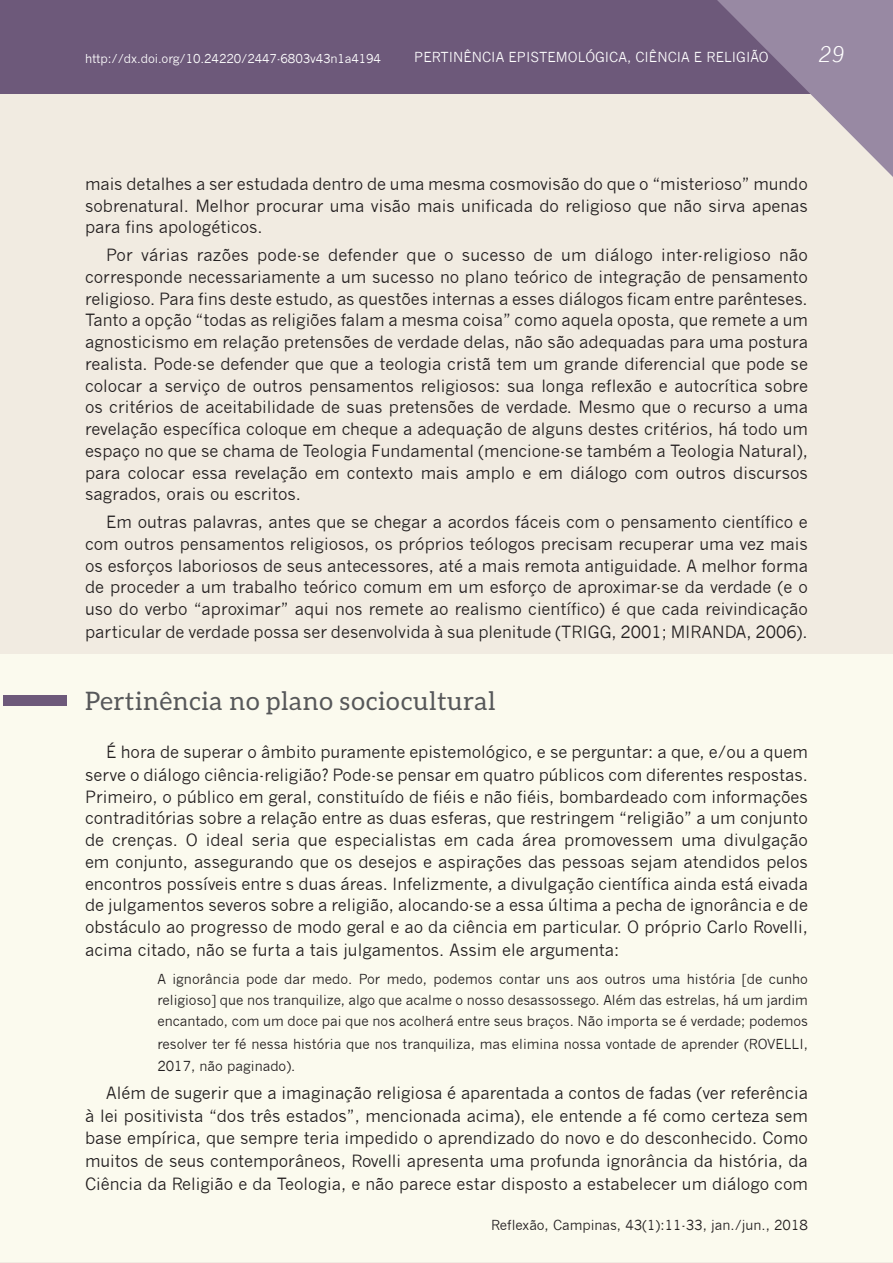
<style>
.page{position:relative;width:893px;height:1263px;background:#fff}
.page>*{position:absolute;margin:0;border:0;box-sizing:border-box;transform-origin:0 0}
.t1{font:25.5px "Aleo";letter-spacing:.025em;color:#57585a}
.t2{font:italic 21px "News Gothic";color:#fff}
.t3{font:16.5px/21.9px "News Gothic";color:#231f20;text-align:justify}
.t4{font:13.5px/21px "News Gothic";color:#231f20;text-align:justify}
.t5{font:13.5px "News Gothic";color:#fff}
.t6{font:12px "News Gothic";letter-spacing:-.01em;color:#fff}
</style>
<div class="page">
<img style="left:0;top:93px;width:3px;height:1170px">
<div style="left:3px;top:93px;width:890px;height:1170px;background:#f1ebe1"></div>
<div style="left:0;top:0;width:893px;height:93px;background:#6d597a"></div>
<svg style="left:717px;top:0;width:176px;height:177px;background:#b1a5b3"></svg>
<div style="left:1px;top:654px;width:892px;height:607px;background:#fbfaee"></div>
<div style="left:3px;top:695px;width:64px;height:11px;background:#6d597a"></div>
<p class="t6" style="left:85px;top:51px;width:298px">http://dx.doi.org/10.24220/2447-6803v43n1a4194</p>
<p class="t5" style="left:414px;top:49px;width:356px">PERTINÊNCIA EPISTEMOLÓGICA, CIÊNCIA E RELIGIÃO</p>
<p class="t2" style="left:819px;top:42px;width:28px">29</p>
<p class="t3" style="left:85px;top:173px;width:724px">mais detalhes a ser estudada dentro de uma mesma cosmovisão do que o “misterioso” mundo sobrenatural. Melhor procurar uma visão mais unificada do religioso que não sirva apenas para fins apologéticos.</p>
<p class="t3" style="left:85px;top:244px;width:724px;text-indent:21px">Por várias razões pode-se defender que o sucesso de um diálogo inter-religioso não corresponde necessariamente a um sucesso no plano teórico de integração de pensamento religioso. Para fins deste estudo, as questões internas a esses diálogos ficam entre parênteses.<br>Tanto a opção “todas as religiões falam a mesma coisa” como aquela oposta, que remete a um agnosticismo em relação pretensões de verdade delas, não são adequadas para uma postura realista. Pode-se defender que que a teologia cristã tem um grande diferencial que pode se colocar a serviço de outros pensamentos religiosos: sua longa reflexão e autocrítica sobre os critérios de aceitabilidade de suas pretensões de verdade. Mesmo que o recurso a uma revelação específica coloque em cheque a adequação de alguns destes critérios, há todo um espaço no que se chama de Teologia Fundamental (mencione-se também a Teologia Natural), para colocar essa revelação em contexto mais amplo e em diálogo com outros discursos sagrados, orais ou escritos.</p>
<p class="t3" style="left:85px;top:511px;width:724px;text-indent:21px">Em outras palavras, antes que se chegar a acordos fáceis com o pensamento científico e com outros pensamentos religiosos, os próprios teólogos precisam recuperar uma vez mais os esforços laboriosos de seus antecessores, até a mais remota antiguidade. A melhor forma de proceder a um trabalho teórico comum em um esforço de aproximar-se da verdade (e o uso do verbo “aproximar” aqui nos remete ao realismo científico) é que cada reivindicação particular de verdade possa ser desenvolvida à sua plenitude (TRIGG, 2001; MIRANDA, 2006).</p>
<h1 class="t1" style="left:85px;top:687px;width:412px">Pertinência no plano sociocultural</h1>
<p class="t3" style="left:85px;top:741px;width:724px;text-indent:21px">É hora de superar o âmbito puramente epistemológico, e se perguntar: a que, e/ou a quem serve o diálogo ciência-religião? Pode-se pensar em quatro públicos com diferentes respostas.<br>Primeiro, o público em geral, constituído de fiéis e não fiéis, bombardeado com informações contraditórias sobre a relação entre as duas esferas, que restringem “religião” a um conjunto de crenças. O ideal seria que especialistas em cada área promovessem uma divulgação em conjunto, assegurando que os desejos e aspirações das pessoas sejam atendidos pelos encontros possíveis entre s duas áreas. Infelizmente, a divulgação científica ainda está eivada de julgamentos severos sobre a religião, alocando-se a essa última a pecha de ignorância e de obstáculo ao progresso de modo geral e ao da ciência em particular. O próprio Carlo Rovelli, acima citado, não se furta a tais julgamentos. Assim ele argumenta:</p>
<p class="t4" style="left:157px;top:969px;width:652px">A ignorância pode dar medo. Por medo, podemos contar uns aos outros uma história [de cunho religioso] que nos tranquilize, algo que acalme o nosso desassossego. Além das estrelas, há um jardim encantado, com um doce pai que nos acolherá entre seus braços. Não importa se é verdade; podemos</p>
<p class="t4" style="left:157px;top:1032px;width:652px;line-height:22.5px">resolver ter fé nessa história que nos tranquiliza, mas elimina nossa vontade de aprender (ROVELLI,<br>2017, não paginado).</p>
<p class="t3" style="left:85px;top:1082px;width:724px;line-height:22.5px;text-indent:21px">Além de sugerir que a imaginação religiosa é aparentada a contos de fadas (ver referência à lei positivista “dos três estados”, mencionada acima), ele entende a fé como certeza sem base empírica, que sempre teria impedido o aprendizado do novo e do desconhecido. Como muitos de seus contemporâneos, Rovelli apresenta uma profunda ignorância da história, da Ciência da Religião e da Teologia, e não parece estar disposto a estabelecer um diálogo com</p>
<p class="t4" style="left:491px;top:1215px;width:318px">Reflexão, Campinas, 43(1):11-33, jan./jun., 2018</p>
</div>
